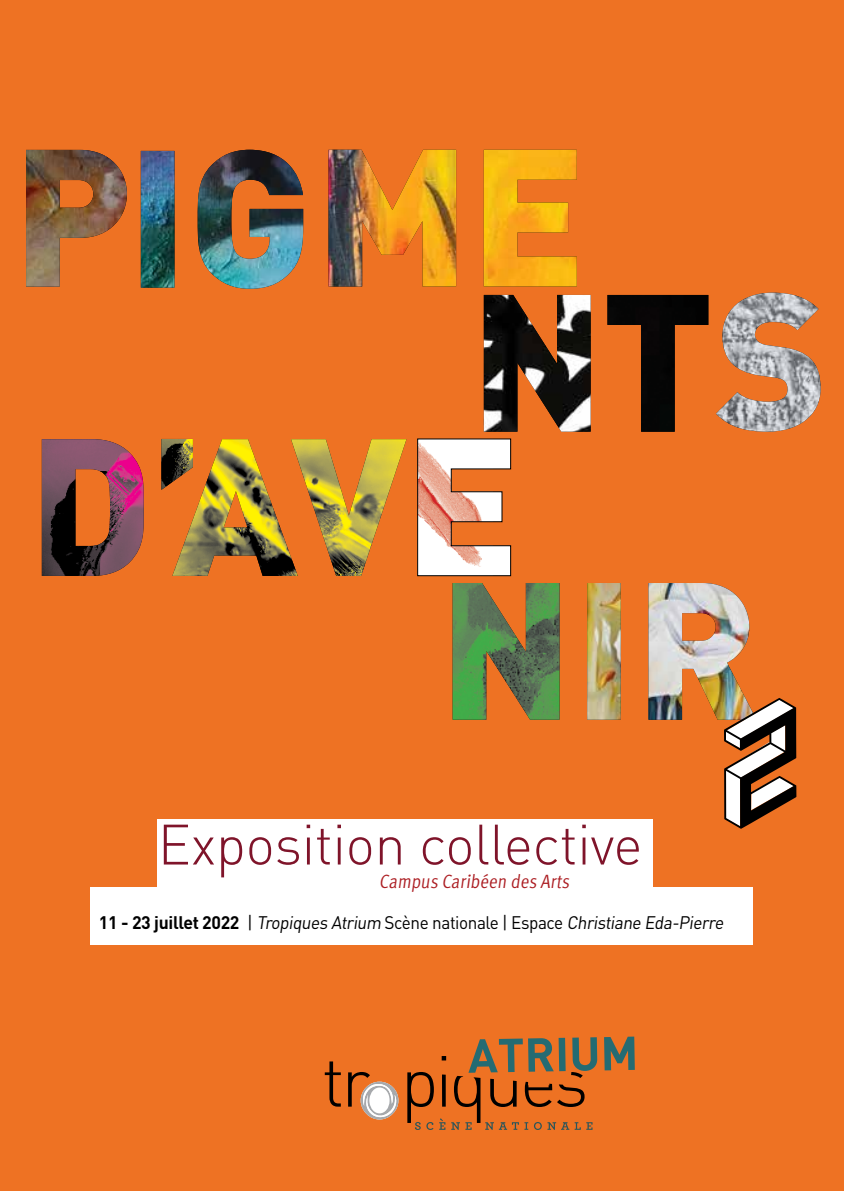
<style>
.page{position:relative;width:844px;height:1191px;background:#fff}
.page>*{position:absolute;margin:0;border:0;box-sizing:border-box;transform-origin:0 0}
.t1{font:300 56px "DIN";letter-spacing:-.01em;color:#7f142a}
.t2{font:19.25px "Meta Cond Normal";color:#ac1e23}
.t3{font:18.03px "DIN";letter-spacing:-.035em;color:#000}
.s1{font-weight:700}
</style>
<div class="page">
<div style="left:0;top:0;width:843px;height:1191px;background:#ee7223"></div>
<svg style="left:325px;top:1036px;width:309px;height:94px;background:#c76d2f"></svg>
<div style="left:463px;top:1074px;width:10px;height:5px;background:#ee7223"></div>
<div style="left:528px;top:1078px;width:21px;height:7px;background:#ee7223"></div>
<svg style="left:417px;top:438px;width:94px;height:138px"></svg>
<img style="left:483px;top:295px;width:107px;height:137px">
<img style="left:141px;top:150px;width:162px;height:139px">
<img style="left:26px;top:150px;width:101px;height:137px">
<img style="left:328px;top:150px;width:248px;height:136px">
<img style="left:715px;top:293px;width:105px;height:139px">
<img style="left:607px;top:295px;width:101px;height:137px">
<img style="left:42px;top:439px;width:103px;height:137px">
<svg style="left:161px;top:439px;width:11px;height:137px;background:#a9571f"></svg>
<img style="left:172px;top:439px;width:234px;height:137px">
<img style="left:452px;top:583px;width:107px;height:136px">
<img style="left:587px;top:583px;width:209px;height:245px">
<div style="left:91px;top:887px;width:661px;height:58px;background:#fff"></div>
<div style="left:158px;top:819px;width:494px;height:69px;background:#fff"></div>
<h1 class="t1" style="left:158px;top:810px;width:486px">Exposition collective</h1>
<p class="t2" style="left:379px;top:870px;width:195px">Campus Caribéen des Arts</p>
<p class="t3" style="left:99px;top:911px;width:629px"><span class="s1">1 1 - 23 j u i llet 2022</span> | Tropiques Atrium Scè n e n a t i o n a le | Es pa ce Christiane Eda-Pierre</p>
</div>
